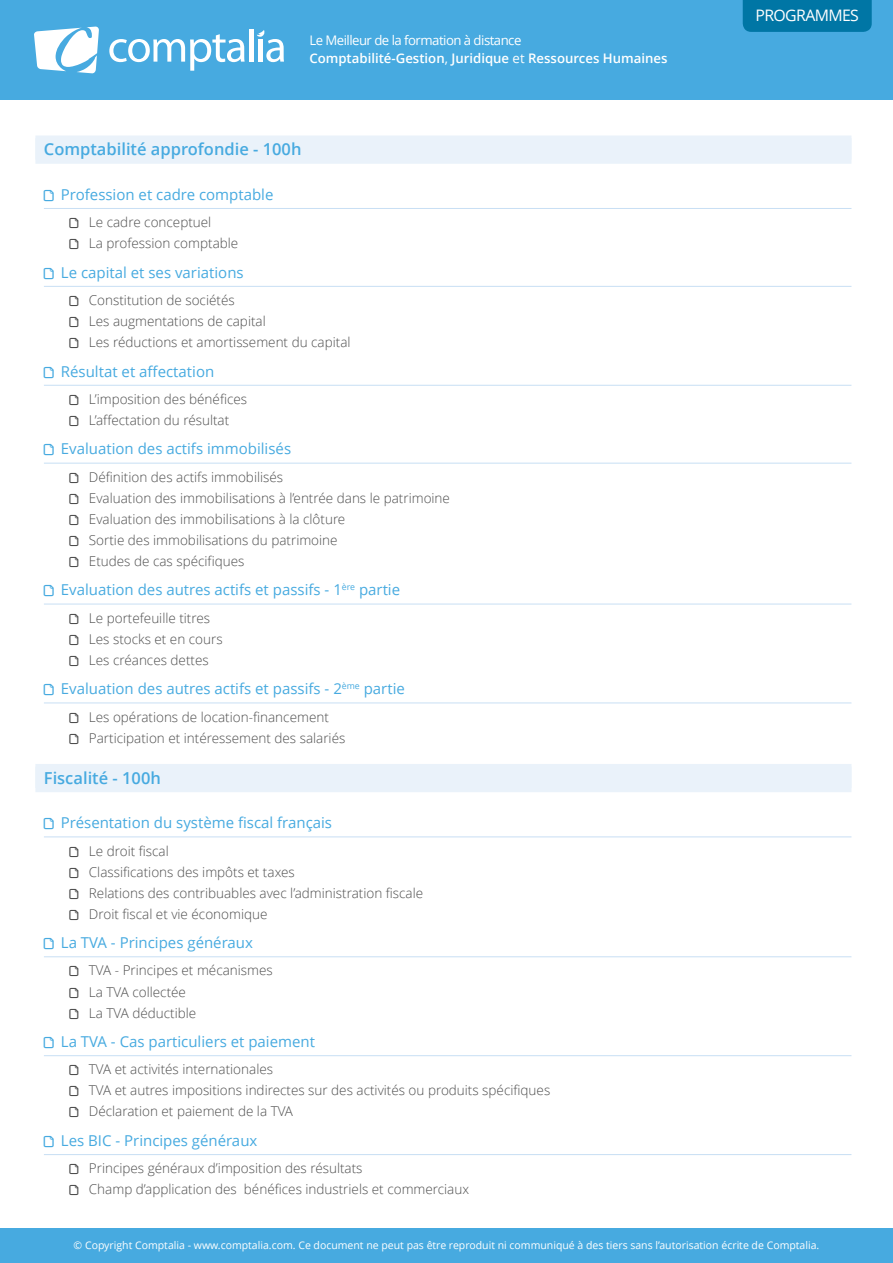
<style>
.page{position:relative;width:893px;height:1263px;background:#fff}
.page>*{position:absolute;margin:0;border:0;box-sizing:border-box;transform-origin:0 0}
.t1{font:600 16.5px "Open Sans";color:#47aae0}
.t2{font:15.9px "Open Sans";letter-spacing:-.04em;color:#fff}
.t3{font:15px "Open Sans";color:#47aae0}
.t4{font:300 13.5px/21px "Open Sans";color:#4d4d4d}
.t5{font:600 13.2px/17.9px "Open Sans";color:#fff}
.t6{font:11.55px "Open Sans";color:#fff}
.t7{font:10.5px "Open Sans";color:#fff}
.s1{font-weight:400}
</style>
<div class="page">
<div style="left:0;top:0;width:893px;height:100px;background:#47aae0"></div>
<svg style="left:34px;top:26px;width:65px;height:47px"></svg>
<svg style="left:109px;top:34px;width:136px;height:37px"></svg>
<hr style="left:249px;top:29px;width:4px;height:33px;background:#fff">
<svg style="left:257px;top:30px;width:27px;height:32px"></svg>
<div style="left:743px;top:0;width:129px;height:32px;background:#0076a5"></div>
<div style="left:0;top:1229px;width:893px;height:34px;background:#47aae0"></div>
<div style="left:35px;top:136px;width:816px;height:24px;background:#eaf2fa"></div>
<div style="left:35px;top:138px;width:816px;height:26px;background:#eaf2fa"></div>
<hr style="left:44px;top:208px;width:807px;height:1px;background:#c8dff4">
<hr style="left:44px;top:286px;width:807px;height:1px;background:#c8dff4">
<hr style="left:44px;top:385px;width:807px;height:1px;background:#c8dff4">
<hr style="left:44px;top:463px;width:807px;height:1px;background:#c8dff4">
<hr style="left:44px;top:604px;width:807px;height:1px;background:#c8dff4">
<hr style="left:44px;top:703px;width:807px;height:1px;background:#c8dff4">
<div style="left:35px;top:764px;width:816px;height:24px;background:#eaf2fa"></div>
<div style="left:35px;top:767px;width:816px;height:25px;background:#eaf2fa"></div>
<hr style="left:44px;top:837px;width:807px;height:1px;background:#c8dff4">
<hr style="left:44px;top:956px;width:807px;height:1px;background:#c8dff4">
<hr style="left:44px;top:1055px;width:807px;height:1px;background:#c8dff4">
<hr style="left:44px;top:1154px;width:807px;height:1px;background:#c8dff4">
<p class="t5" style="left:309px;top:32px;width:360px"><span class="s1">Le Meilleur de la formation à distance<br></span>Comptabilité-Gestion<span class="s1">,</span> Juridique <span class="s1">et</span> Ressources Humaines</p>
<p class="t1" style="left:44px;top:140px;width:259px">Comptabilité approfondie - 100h</p>
<p class="t3" style="left:61px;top:186px;width:214px">Profession et cadre comptable</p>
<p class="t4" style="left:89px;top:212px;width:151px">Le cadre conceptuel<br>La profession comptable</p>
<p class="t3" style="left:61px;top:264px;width:184px">Le capital et ses variations</p>
<p class="t4" style="left:89px;top:290px;width:263px">Constitution de sociétés<br>Les augmentations de capital<br>Les réductions et amortissement du capital</p>
<p class="t3" style="left:61px;top:363px;width:155px">Résultat et affectation</p>
<p class="t4" style="left:89px;top:389px;width:160px">L’imposition des bénéfices<br>L’affectation du résultat</p>
<p class="t3" style="left:61px;top:440px;width:232px">Evaluation des actifs immobilisés</p>
<p class="t4" style="left:89px;top:467px;width:363px">Définition des actifs immobilisés<br>Evaluation des immobilisations à l’entrée dans le patrimoine Evaluation des immobilisations à la clôture<br>Sortie des immobilisations du patrimoine<br>Etudes de cas spécifiques</p>
<p class="t3" style="left:61px;top:581px;width:341px">Evaluation des autres actifs et passifs - 1<sup>ère</sup> partie</p>
<p class="t4" style="left:89px;top:608px;width:135px">Le portefeuille titres<br>Les stocks et en cours<br>Les créances dettes</p>
<p class="t3" style="left:61px;top:680px;width:345px">Evaluation des autres actifs et passifs - 2<sup>ème</sup> partie</p>
<p class="t4" style="left:89px;top:706px;width:258px">Les opérations de location-financement<br>Participation et intéressement des salariés</p>
<p class="t1" style="left:44px;top:768px;width:118px">Fiscalité - 100h</p>
<p class="t3" style="left:61px;top:814px;width:273px">Présentation du système fiscal français</p>
<p class="t4" style="left:89px;top:840px;width:336px">Le droit fiscal<br>Classifications des impôts et taxes<br>Relations des contribuables avec l’administration fiscale Droit fiscal et vie économique</p>
<p class="t3" style="left:61px;top:934px;width:193px">La TVA - Principes généraux</p>
<p class="t4" style="left:89px;top:960px;width:185px">TVA - Principes et mécanismes<br>La TVA collectée<br>La TVA déductible</p>
<p class="t3" style="left:61px;top:1033px;width:256px">La TVA - Cas particuliers et paiement</p>
<p class="t4" style="left:89px;top:1059px;width:463px">TVA et activités internationales<br>TVA et autres impositions indirectes sur des activités ou produits spécifiques<br>Déclaration et paiement de la TVA</p>
<p class="t3" style="left:61px;top:1132px;width:198px">Les BIC - Principes généraux</p>
<p class="t4" style="left:89px;top:1158px;width:382px">Principes généraux d’imposition des résultats<br>Champ d’application des bénéfices industriels et commerciaux</p>
<p class="t2" style="left:755px;top:6px;width:105px">Programm es</p>
<p class="t6" style="left:83px;top:1239px;width:728px">© Copyright Comptalia.com. Ce document ne peut pas être reproduit ni communiqué à des tiers sans l’autorisation écrite de Comptalia.</p>
<p class="t7" style="left:74px;top:1239px;width:747px">© Copyright Comptalia - www.comptalia.com. Ce document ne peut pas être reproduit ni communiqué à des tiers sans l’autorisation écrite de Comptalia.</p>
</div>
